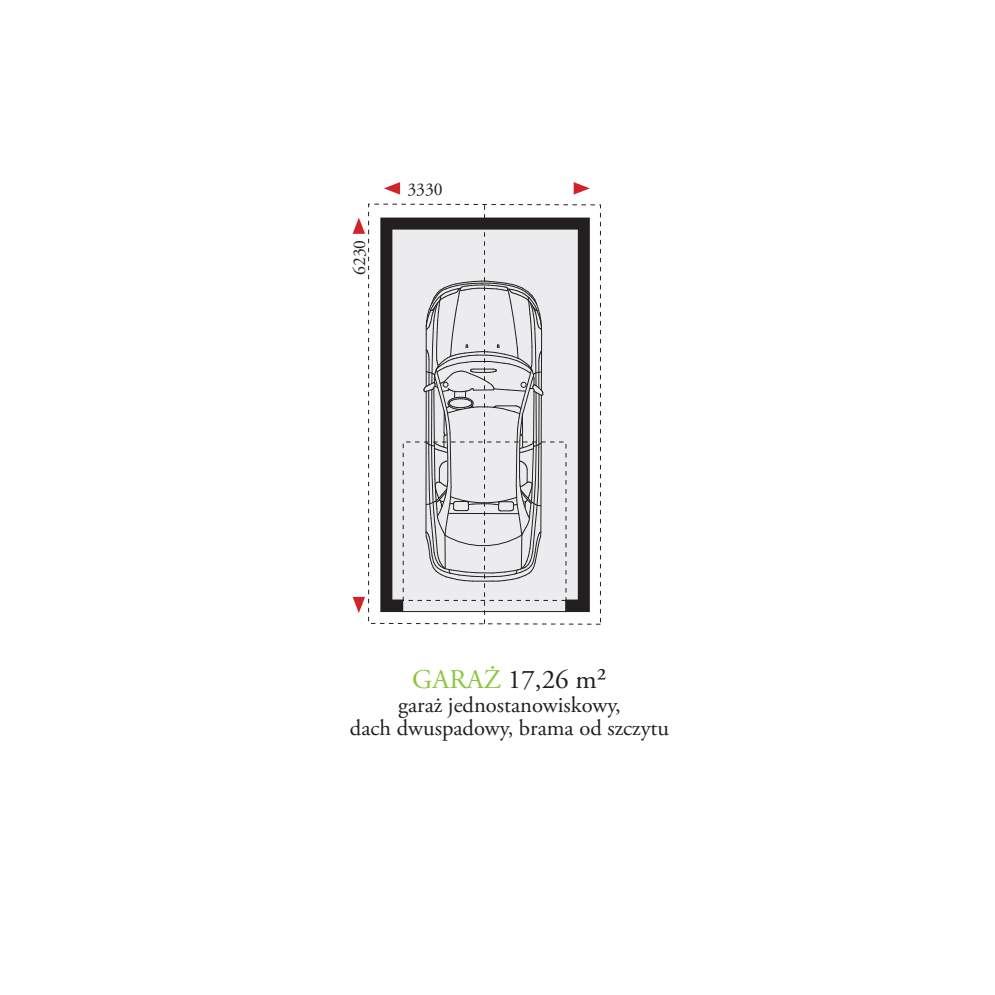
<style>
.page{position:relative;width:995px;height:995px;background:#fff}
.page>*{position:absolute;margin:0;border:0;box-sizing:border-box;transform-origin:0 0}
.t1{font:27px "Adobe Garamond Pro";color:#231f20}
.t2{font:22.5px/22.5px "Adobe Garamond Pro";color:#231f20;text-align:center}
.t3{font:18px "Adobe Garamond Pro";color:#231f20}
.s1{color:#8bc63e}
</style>
<div class="page">
<svg style="left:353px;top:218px;width:12px;height:16px"></svg>
<svg style="left:353px;top:597px;width:12px;height:16px"></svg>
<svg style="left:384px;top:182px;width:16px;height:13px"></svg>
<svg style="left:574px;top:182px;width:16px;height:13px"></svg>
<svg style="left:368px;top:204px;width:233px;height:421px"></svg>
<svg style="left:380px;top:218px;width:210px;height:394px;background:#afaeaf"></svg>
<svg style="left:424px;top:205px;width:120px;height:419px;background:#cac9cb"></svg>
<p class="t3" style="left:349px;top:275px;width:37px;rotate:-90deg">6230</p>
<p class="t3" style="left:407px;top:178px;width:37px">3330</p>
<p class="t1" style="left:412px;top:663px;width:196px"><span class="s1">GARAŻ</span> 17,26 m²</p>
<p class="t2" style="left:350px;top:695px;width:321px">garaż jednostanowiskowy,<br>dach dwuspadowy, brama od szczytu</p>
</div>
